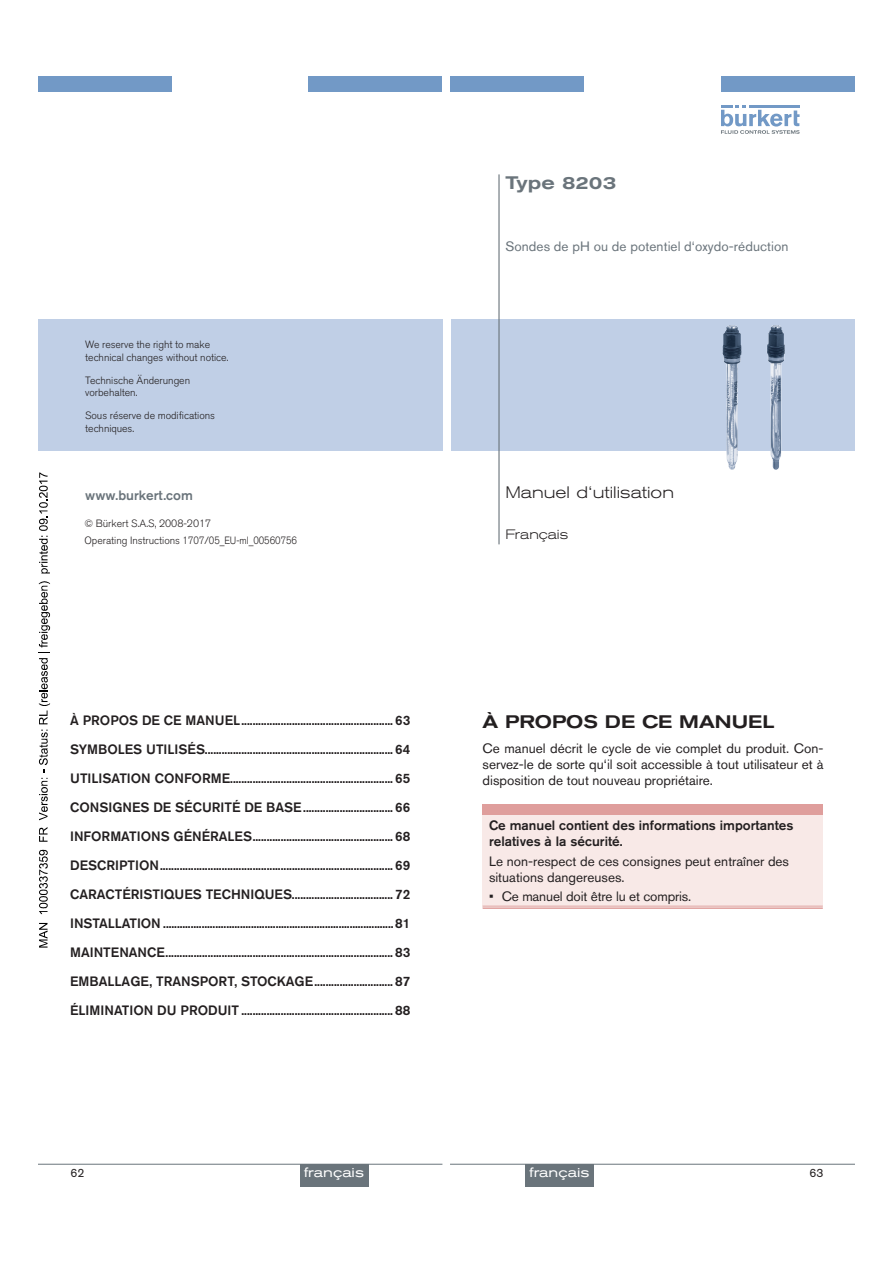
<style>
.page{position:relative;width:893px;height:1263px;background:#fff}
.page>*{position:absolute;margin:0;border:0;box-sizing:border-box;transform-origin:0 0}
.t1{font:500 expanded 18px "Akzidenz Grotesk BQ";color:#231f20}
.t2{font:500 expanded 18px "Akzidenz Grotesk BQ";letter-spacing:.005em;color:#6a747b}
.t3{font:300 expanded 16.5px "Akzidenz Grotesk BQ";letter-spacing:.005em;color:#231f20}
.t4{font:500 13.5px/29px "Akzidenz Grotesk BQ";color:#231f20;text-align:justify}
.t5{font:13.5px/16.2px "Akzidenz Grotesk BQ";color:#231f20;text-align:justify}
.t6{font:13.5px "Akzidenz Grotesk BQ";letter-spacing:.005em;color:#6a747b}
.t7{font:expanded 13.5px "Akzidenz Grotesk BQ";color:#fff}
.t8{font:500 13.5px "Akzidenz Grotesk BQ";color:#6a747b}
.t9{font:300 expanded 13.5px "Akzidenz Grotesk BQ";color:#231f20}
.t10{font:12px "Akzidenz Grotesk BQ";color:#231f20}
.t11{font:300 10.5px/12.6px "Akzidenz Grotesk BQ";letter-spacing:-.005em;color:#231f20}
</style>
<div class="page">
<div style="left:38px;top:77px;width:134px;height:15px;background:#7299c6"></div>
<div style="left:308px;top:77px;width:134px;height:15px;background:#7299c6"></div>
<div style="left:38px;top:319px;width:404px;height:132px;background:#c0cfe6"></div>
<div style="left:451px;top:77px;width:133px;height:15px;background:#7299c6"></div>
<svg style="left:721px;top:105px;width:79px;height:29px"></svg>
<div style="left:721px;top:77px;width:134px;height:15px;background:#7299c6"></div>
<div style="left:451px;top:319px;width:404px;height:132px;background:#c0cfe6"></div>
<hr style="left:498px;top:174px;width:2px;height:370px;background:#6a747b">
<img style="left:722px;top:325px;width:20px;height:145px">
<img style="left:767px;top:325px;width:18px;height:145px">
<hr style="left:38px;top:1164px;width:404px;height:1px;background:#6a747b">
<div style="left:300px;top:1164px;width:68px;height:22px;background:#6a747b"></div>
<div style="left:483px;top:804px;width:340px;height:11px;background:#df9e9c"></div>
<div style="left:483px;top:815px;width:340px;height:92px;background:#f8e9e7"></div>
<hr style="left:483px;top:906px;width:340px;height:1px;background:#df9e9c">
<hr style="left:483px;top:907px;width:340px;height:2px;background:#df9e9c">
<hr style="left:451px;top:1164px;width:404px;height:1px;background:#6a747b">
<div style="left:525px;top:1164px;width:68px;height:22px;background:#6a747b"></div>
<svg style="left:39px;top:923px;width:9px;height:24px"></svg>
<svg style="left:39px;top:850px;width:9px;height:64px"></svg>
<svg style="left:39px;top:827px;width:9px;height:15px"></svg>
<svg style="left:39px;top:581px;width:11px;height:239px"></svg>
<svg style="left:39px;top:472px;width:11px;height:101px"></svg>
<h1 class="t2" style="left:505px;top:172px;width:112px">Type 8203</h1>
<p class="t11" style="left:85px;top:338px;width:145px">We reserve the right to make technical changes without notice.</p>
<p class="t11" style="left:85px;top:374px;width:106px">Technische Änderungen vorbehalten.</p>
<p class="t11" style="left:85px;top:409px;width:131px">Sous réserve de modifications techniques.</p>
<p class="t8" style="left:85px;top:487px;width:109px">www.burkert.com</p>
<p class="t11" style="left:85px;top:515px;width:214px;line-height:16.8px">© Bürkert S.A.S, 2008-2017<br>Operating Instructions 1707/05_EU-ml_00560756</p>
<p class="t4" style="left:70px;top:705px;width:342px">À PROPOS DE CE MANUEL...................................................... 63<br>SYMBOLES UTILISÉS................................................................... 64<br>UTILISATION CONFORME.......................................................... 65<br>CONSIGNES DE SÉCURITÉ DE BASE................................ 66<br>INFORMATIONS GÉNÉRALES.................................................. 68<br>DESCRIPTION................................................................................... 69<br>CARACTÉRISTIQUES TECHNIQUES.................................... 72<br>INSTALLATION ....................................................................................81<br>MAINTENANCE................................................................................. 83<br>EMBALLAGE, TRANSPORT, STOCKAGE............................ 87<br>ÉLIMINATION DU PRODUIT ...................................................... 88</p>
<p class="t6" style="left:505px;top:238px;width:285px">Sondes de pH ou de potentiel d‘oxydo-réduction</p>
<p class="t3" style="left:505px;top:482px;width:170px">Manuel d‘utilisation</p>
<p class="t9" style="left:505px;top:526px;width:64px">Français</p>
<h1 class="t1" style="left:483px;top:711px;width:293px">À PROPOS DE CE MANUEL</h1>
<p class="t5" style="left:483px;top:740px;width:342px">Ce manuel décrit le cycle de vie complet du produit. Con&shy;servez-le de sorte qu‘il soit accessible à tout utilisateur et à disposition de tout nouveau propriétaire.</p>
<p class="t4" style="left:489px;top:816px;width:306px;line-height:16.2px">Ce manuel contient des informations importantes relatives à la sécurité.</p>
<p class="t5" style="left:489px;top:853px;width:302px">Le non-respect de ces consignes peut entraîner des situations dangereuses.</p>
<p class="t5" style="left:489px;top:888px;width:204px">• Ce manuel doit être lu et compris.</p>
<p class="t10" style="left:71px;top:1166px;width:15px">62</p>
<p class="t7" style="left:304px;top:1165px;width:61px">français</p>
<p class="t10" style="left:810px;top:1166px;width:15px">63</p>
<p class="t7" style="left:529px;top:1165px;width:61px">français</p>
</div>
